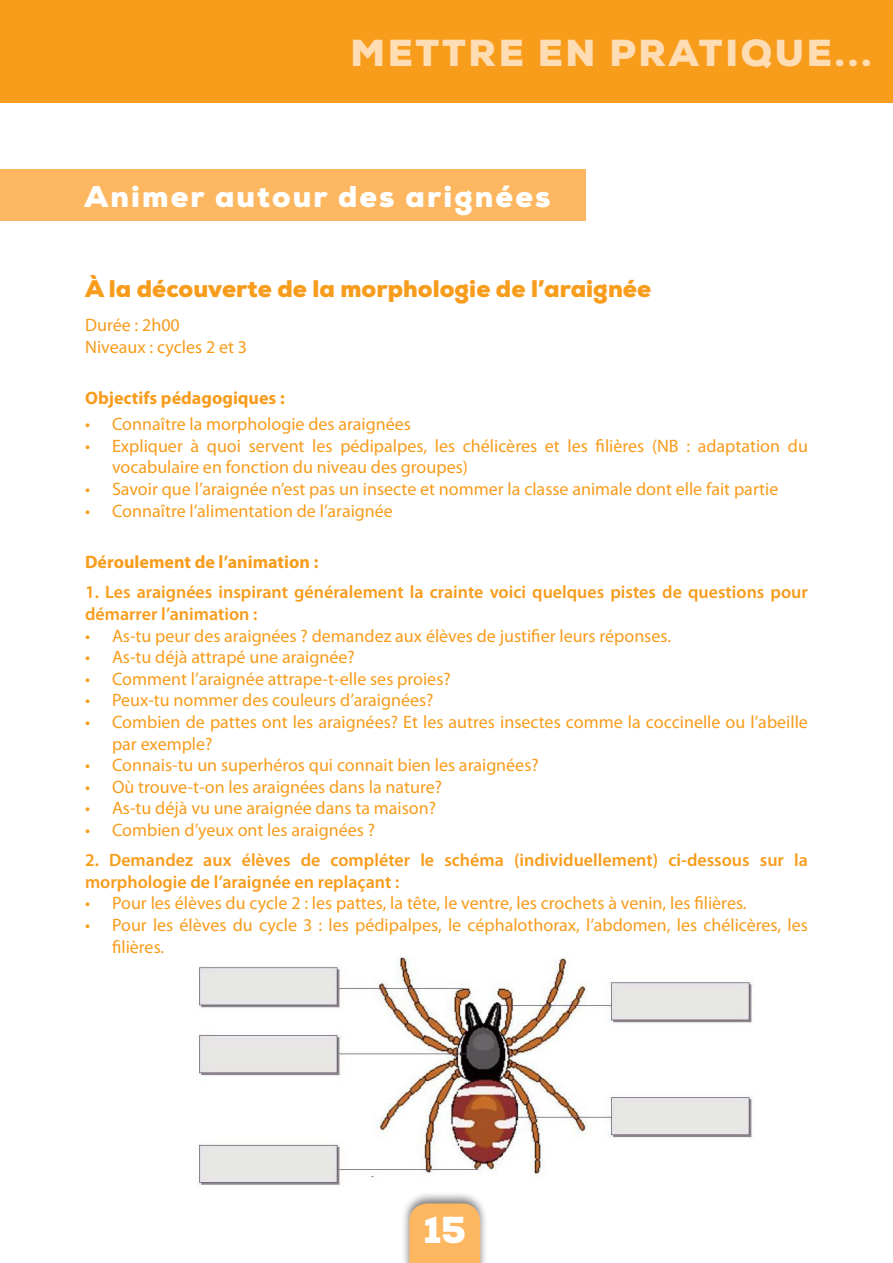
<style>
.page{position:relative;width:893px;height:1263px;background:#fff}
.page>*{position:absolute;margin:0;border:0;box-sizing:border-box;transform-origin:0 0}
.t1{font:900 37.5px "Nexa";letter-spacing:.07em;color:#feddb4}
.t2{font:900 37.5px "Nexa";color:#fff}
.t3{font:900 30px "Nexa";letter-spacing:.07em;color:#fff}
.t4{font:900 24px "Nexa";color:#f89c1c}
.t5{font:18px/21.6px "Myriad Pro";color:#f89c1c}
.t6{font:600 18px/21.6px "Myriad Pro";color:#f89c1c}
.t7{font:700 18px "Myriad Pro";color:#f89c1c}
</style>
<div class="page">
<div style="left:400px;top:1190px;width:88px;height:73px;background:#231f20;opacity:.6"></div>
<div style="left:409px;top:1203px;width:71px;height:60px;background:#fcb760"></div>
<div style="left:0;top:169px;width:585px;height:52px;background:#fcb760"></div>
<div style="left:0;top:0;width:893px;height:103px;background:#f89c1c"></div>
<img style="left:197px;top:957px;width:556px;height:228px">
<h1 class="t1" style="left:351px;top:28px;width:523px">METTRE EN PRATIQUE...</h1>
<h2 class="t3" style="left:85px;top:177px;width:468px">Animer autour des arignées</h2>
<h3 class="t4" style="left:85px;top:273px;width:568px">À la découverte de la morphologie de l’araignée</h3>
<p class="t5" style="left:85px;top:314px;width:164px">Durée : 2h00<br>Niveaux : cycles 2 et 3</p>
<p class="t7" style="left:85px;top:386px;width:201px">Objectifs pédagogiques :</p>
<p class="t5" style="left:85px;top:413px;width:327px">• Connaître la morphologie des araignées</p>
<p class="t5" style="left:112px;top:435px;width:697px;text-indent:-27px">• Expliquer à quoi servent les pédipalpes, les chélicères et les filières (NB : adaptation du vocabulaire en fonction du niveau des groupes)</p>
<p class="t5" style="left:85px;top:478px;width:695px">• Savoir que l’araignée n’est pas un insecte et nommer la classe animale dont elle fait partie</p>
<p class="t5" style="left:85px;top:499px;width:309px">• Connaître l’alimentation de l’araignée</p>
<p class="t7" style="left:85px;top:550px;width:235px">Déroulement de l’animation :</p>
<p class="t6" style="left:85px;top:581px;width:724px">1. Les araignées inspirant généralement la crainte voici quelques pistes de questions pour démarrer l’animation :</p>
<p class="t5" style="left:85px;top:624px;width:588px">• As-tu peur des araignées ? demandez aux élèves de justifier leurs réponses.</p>
<p class="t5" style="left:85px;top:646px;width:271px">• As-tu déjà attrapé une araignée?</p>
<p class="t5" style="left:85px;top:668px;width:367px">• Comment l’araignée attrape-t-elle ses proies?</p>
<p class="t5" style="left:85px;top:689px;width:350px">• Peux-tu nommer des couleurs d’araignées?</p>
<p class="t5" style="left:112px;top:711px;width:697px;text-indent:-27px">• Combien de pattes ont les araignées? Et les autres insectes comme la coccinelle ou l’abeille par exemple?</p>
<p class="t5" style="left:85px;top:754px;width:455px">• Connais-tu un superhéros qui connait bien les araignées?</p>
<p class="t5" style="left:85px;top:776px;width:359px">• Où trouve-t-on les araignées dans la nature?</p>
<p class="t5" style="left:85px;top:797px;width:353px">• As-tu déjà vu une araignée dans ta maison?</p>
<p class="t5" style="left:85px;top:819px;width:292px">• Combien d’yeux ont les araignées ?</p>
<p class="t6" style="left:85px;top:849px;width:724px">2. Demandez aux élèves de compléter le schéma (individuellement) ci-dessous sur la morphologie de l’araignée en replaçant :</p>
<p class="t5" style="left:85px;top:892px;width:663px">• Pour les élèves du cycle 2 : les pattes, la tête, le ventre, les crochets à venin, les filières.</p>
<p class="t5" style="left:112px;top:914px;width:697px;text-indent:-27px">• Pour les élèves du cycle 3 : les pédipalpes, le céphalothorax, l’abdomen, les chélicères, les filières.</p>
<h1 class="t2" style="left:423px;top:1206px;width:44px">15</h1>
</div>
